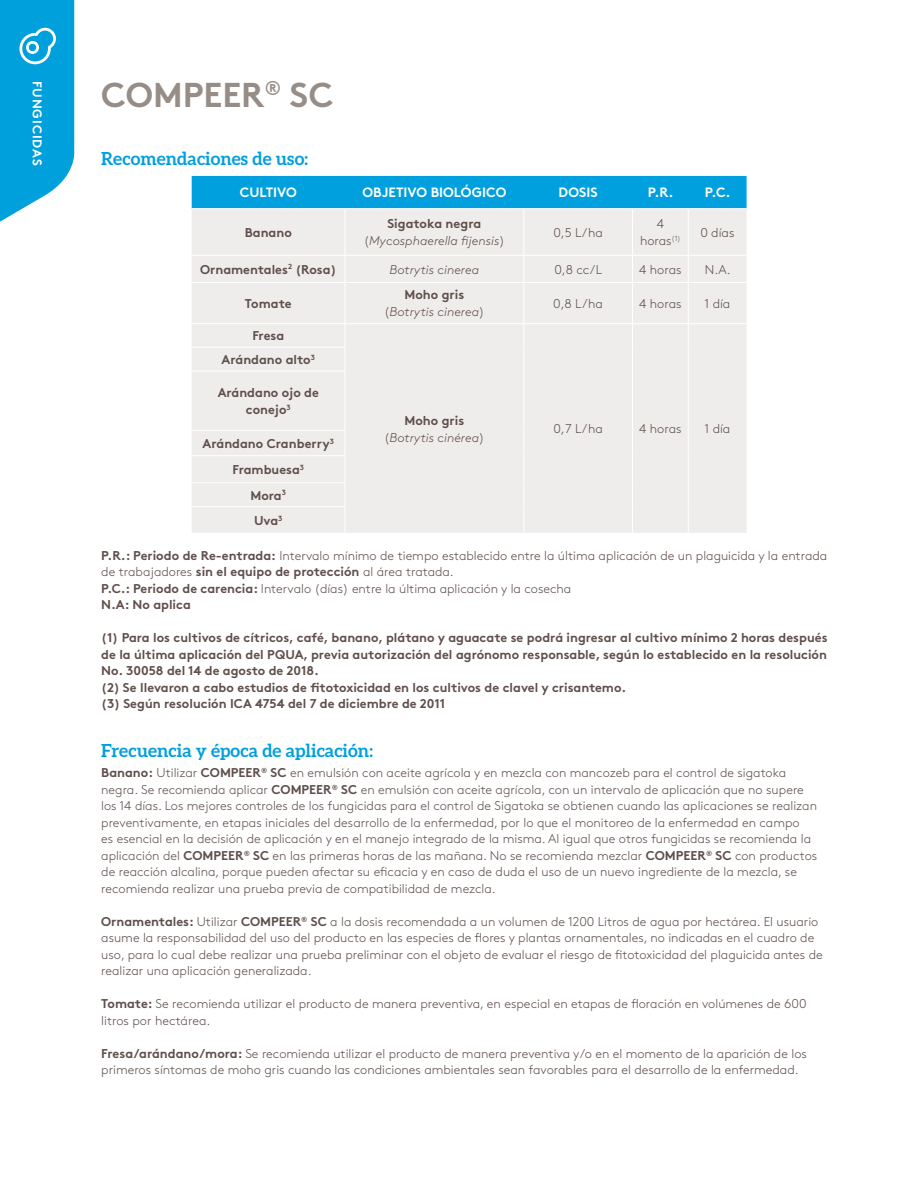
<style>
.page{position:relative;width:918px;height:1188px;background:#fff}
.page>*{position:absolute;margin:0;border:0;box-sizing:border-box;transform-origin:0 0}
.t1{font:700 34.5px "Brown Pro";color:#978d87}
.t2{font:700 18px "Aleo";color:#00a0dd}
.t3{font:700 13.5px "Brown Pro";color:#fff}
.t4{font:300 12.75px/16.5px "Brown Pro";color:#5f4f4b}
.t5{font:700 12.75px/16.5px "Brown Pro";color:#5f4f4b;text-align:center}
.t6{font:italic 300 12.75px/17.2px "Brown Pro";color:#5f4f4b;text-align:center}
.t7{font:700 12.75px "Brown Pro";letter-spacing:.07em;color:#fff}
.s1{font-weight:700;font-style:normal}
.s2{font-style:normal}
.s3{font-weight:700}
</style>
<div class="page">
<svg style="left:0;top:0;width:75px;height:222px;background:#23ade1"></svg>
<div style="left:192px;top:176px;width:555px;height:32px;background:#00a0df"></div>
<div style="left:192px;top:209px;width:555px;height:324px;background:#efedec"></div>
<hr style="left:345px;top:209px;width:1px;height:46px;background:#fff">
<hr style="left:524px;top:209px;width:1px;height:46px;background:#fff">
<hr style="left:632px;top:209px;width:1px;height:46px;background:#fff">
<hr style="left:688px;top:209px;width:1px;height:46px;background:#fff">
<hr style="left:192px;top:255px;width:153px;height:1px;background:#fff">
<hr style="left:345px;top:255px;width:179px;height:1px;background:#fff">
<svg style="left:345px;top:256px;width:1px;height:26px"></svg>
<hr style="left:524px;top:255px;width:108px;height:1px;background:#fff">
<svg style="left:524px;top:256px;width:1px;height:26px"></svg>
<hr style="left:632px;top:255px;width:56px;height:1px;background:#fff">
<svg style="left:632px;top:256px;width:1px;height:26px"></svg>
<hr style="left:688px;top:255px;width:59px;height:1px;background:#fff">
<svg style="left:688px;top:256px;width:1px;height:26px"></svg>
<hr style="left:192px;top:282px;width:153px;height:1px;background:#fff">
<hr style="left:345px;top:282px;width:179px;height:1px;background:#fff">
<hr style="left:345px;top:283px;width:1px;height:40px;background:#fff">
<hr style="left:524px;top:282px;width:108px;height:1px;background:#fff">
<hr style="left:524px;top:283px;width:1px;height:40px;background:#fff">
<hr style="left:632px;top:282px;width:56px;height:1px;background:#fff">
<hr style="left:632px;top:283px;width:1px;height:40px;background:#fff">
<hr style="left:688px;top:282px;width:59px;height:1px;background:#fff">
<hr style="left:688px;top:283px;width:1px;height:40px;background:#fff">
<hr style="left:192px;top:323px;width:153px;height:1px;background:#fff">
<hr style="left:345px;top:323px;width:179px;height:1px;background:#fff">
<hr style="left:524px;top:323px;width:108px;height:1px;background:#fff">
<hr style="left:632px;top:323px;width:56px;height:1px;background:#fff">
<hr style="left:688px;top:323px;width:59px;height:1px;background:#fff">
<hr style="left:192px;top:347px;width:153px;height:1px;background:#fff">
<svg style="left:345px;top:324px;width:1px;height:47px"></svg>
<svg style="left:524px;top:324px;width:1px;height:47px"></svg>
<svg style="left:632px;top:324px;width:1px;height:47px"></svg>
<svg style="left:688px;top:324px;width:1px;height:47px"></svg>
<hr style="left:192px;top:371px;width:153px;height:1px;background:#fff">
<hr style="left:345px;top:371px;width:1px;height:59px;background:#fff">
<hr style="left:524px;top:371px;width:1px;height:59px;background:#fff">
<hr style="left:632px;top:371px;width:1px;height:59px;background:#fff">
<hr style="left:688px;top:371px;width:1px;height:59px;background:#fff">
<hr style="left:192px;top:430px;width:153px;height:1px;background:#fff">
<hr style="left:192px;top:455px;width:153px;height:1px;background:#fff">
<hr style="left:192px;top:483px;width:153px;height:1px;background:#fff">
<hr style="left:192px;top:506px;width:153px;height:1px;background:#fff">
<svg style="left:345px;top:431px;width:1px;height:102px"></svg>
<svg style="left:524px;top:430px;width:1px;height:103px"></svg>
<svg style="left:632px;top:430px;width:1px;height:103px"></svg>
<svg style="left:688px;top:430px;width:1px;height:103px"></svg>
<p class="t7" style="left:48px;top:81px;width:87px;rotate:90deg">FUNGICIDAS</p>
<h1 class="t1" style="left:101px;top:67px;width:234px">COMPEER<sup>®</sup> SC</h1>
<h2 class="t2" style="left:101px;top:148px;width:208px">Recomendaciones de uso:</h2>
<p class="t3" style="left:240px;top:182px;width:58px">CULTIVO</p>
<p class="t3" style="left:362px;top:182px;width:146px">OBJETIVO BIOLÓGICO</p>
<p class="t3" style="left:559px;top:182px;width:41px">DOSIS</p>
<p class="t3" style="left:648px;top:182px;width:27px">P.R.</p>
<p class="t3" style="left:705px;top:182px;width:27px">P.C.</p>
<p class="t5" style="left:245px;top:223px;width:49px">Banano</p>
<p class="t6" style="left:364px;top:214px;width:142px"><span class="s1">Sigatoka negra </span><span class="s2">(</span>Mycosphaerella fijensis<span class="s2">)</span></p>
<p class="t4" style="left:553px;top:223px;width:51px">0,5 L/ha</p>
<p class="t4" style="left:640px;top:214px;width:42px;line-height:17.2px;text-align:center">4 horas<sup>(1)</sup></p>
<p class="t4" style="left:700px;top:223px;width:36px">0 días</p>
<p class="t5" style="left:200px;top:260px;width:138px">Ornamentales<sup>2</sup> (Rosa)</p>
<p class="t6" style="left:390px;top:260px;width:91px">Botrytis cinerea</p>
<p class="t4" style="left:555px;top:260px;width:49px">0,8 cc/L</p>
<p class="t4" style="left:639px;top:260px;width:44px">4 horas</p>
<p class="t4" style="left:705px;top:260px;width:27px">N.A.</p>
<p class="t5" style="left:245px;top:294px;width:48px">Tomate</p>
<p class="t6" style="left:384px;top:285px;width:102px"><span class="s1">Moho gris </span><span class="s2">(</span>Botrytis cinerea<span class="s2">)</span></p>
<p class="t4" style="left:553px;top:294px;width:51px">0,8 L/ha</p>
<p class="t4" style="left:639px;top:294px;width:44px">4 horas</p>
<p class="t4" style="left:704px;top:294px;width:27px">1 día</p>
<p class="t5" style="left:252px;top:326px;width:33px">Fresa</p>
<p class="t5" style="left:222px;top:350px;width:95px">Arándano alto<sup>3</sup></p>
<p class="t5" style="left:218px;top:382px;width:103px;line-height:17.2px">Arándano ojo de conejo<sup>3</sup></p>
<p class="t5" style="left:203px;top:429px;width:133px;line-height:25.7px">Arándano Cranberry<sup>3<br></sup>Frambuesa<sup>3<br></sup>Mora<sup>3<br></sup>Uva<sup>3</sup></p>
<p class="t4" style="left:101px;top:546px;width:728px"><span class="s3">P.R.: Periodo de Re-entrada:</span> Intervalo mínimo de tiempo establecido entre la última aplicación de un plaguicida y la entrada de trabajadores <span class="s3">sin el equipo de protección</span> al área tratada.<br><span class="s3">P.C.: Periodo de carencia:</span> Intervalo (días) entre la última aplicación y la cosecha<br><span class="s3">N.A: No aplica</span></p>
<p class="t5" style="left:101px;top:628px;width:728px;text-align:left">(1) Para los cultivos de cítricos, café, banano, plátano y aguacate se podrá ingresar al cultivo mínimo 2 horas después de la última aplicación del PQUA, previa autorización del agrónomo responsable, según lo establecido en la resolución No. 30058 del 14 de agosto de 2018.<br>(2) Se llevaron a cabo estudios de fitotoxicidad en los cultivos de clavel y crisantemo.<br>(3) Según resolución ICA 4754 del 7 de diciembre de 2011</p>
<h2 class="t2" style="left:101px;top:740px;width:273px">Frecuencia y época de aplicación:</h2>
<p class="t4" style="left:101px;top:764px;width:717px"><span class="s3">Banano:</span> Utilizar <span class="s3">COMPEER</span><sup>®</sup> <span class="s3">SC</span> en emulsión con aceite agrícola y en mezcla con mancozeb para el control de sigatoka negra. Se recomienda aplicar <span class="s3">COMPEER</span><sup>®</sup> <span class="s3">SC</span> en emulsión con aceite agrícola, con un intervalo de aplicación que no supere los 14 días. Los mejores controles de los fungicidas para el control de Sigatoka se obtienen cuando las aplicaciones se realizan preventivamente, en etapas iniciales del desarrollo de la enfermedad, por lo que el monitoreo de la enfermedad en campo<br>es esencial en la decisión de aplicación y en el manejo integrado de la misma. Al igual que otros fungicidas se recomienda la aplicación del <span class="s3">COMPEER</span><sup>®</sup> <span class="s3">SC</span> en las primeras horas de las mañana. No se recomienda mezclar <span class="s3">COMPEER</span><sup>®</sup> <span class="s3">SC</span> con productos de reacción alcalina, porque pueden afectar su eficacia y en caso de duda el uso de un nuevo ingrediente de la mezcla, se recomienda realizar una prueba previa de compatibilidad de mezcla.</p>
<p class="t4" style="left:101px;top:912px;width:723px"><span class="s3">Ornamentales:</span> Utilizar <span class="s3">COMPEER</span><sup>®</sup> <span class="s3">SC</span> a la dosis recomendada a un volumen de 1200 Litros de agua por hectárea. El usuario asume la responsabilidad del uso del producto en las especies de flores y plantas ornamentales, no indicadas en el cuadro de uso, para lo cual debe realizar una prueba preliminar con el objeto de evaluar el riesgo de fitotoxicidad del plaguicida antes de realizar una aplicación generalizada.</p>
<p class="t4" style="left:101px;top:995px;width:707px"><span class="s3">Tomate:</span> Se recomienda utilizar el producto de manera preventiva, en especial en etapas de floración en volúmenes de 600 litros por hectárea.</p>
<p class="t4" style="left:101px;top:1044px;width:707px"><span class="s3">Fresa/arándano/mora:</span> Se recomienda utilizar el producto de manera preventiva y/o en el momento de la aparición de los primeros síntomas de moho gris cuando las condiciones ambientales sean favorables para el desarrollo de la enfermedad.</p>
<p class="t6" style="left:384px;top:411px;width:102px"><span class="s1">Moho gris </span><span class="s2">(</span>Botrytis cinérea<span class="s2">)</span></p>
<p class="t4" style="left:553px;top:420px;width:51px">0,7 L/ha</p>
<p class="t4" style="left:639px;top:420px;width:44px">4 horas</p>
<p class="t4" style="left:704px;top:420px;width:27px">1 día</p>
</div>
